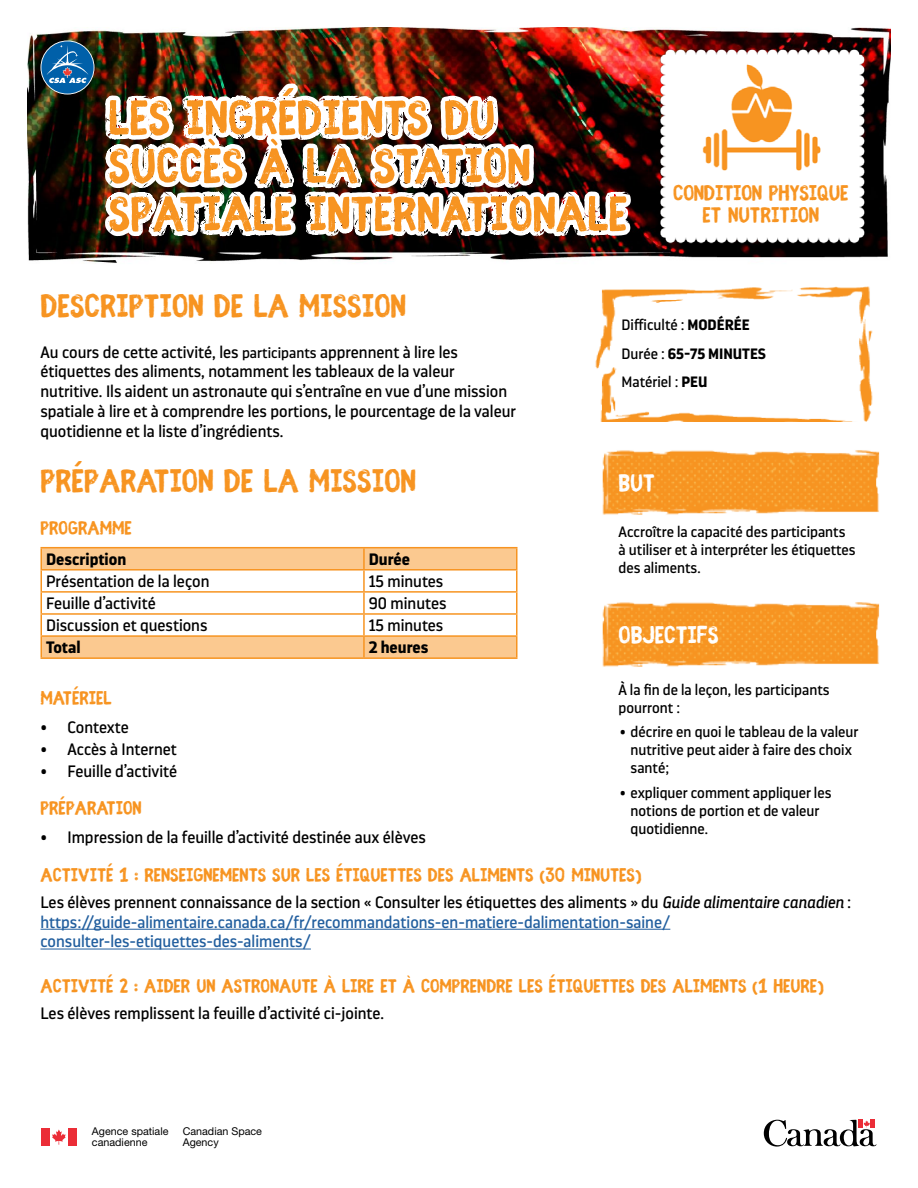
<style>
.page{position:relative;width:918px;height:1188px;background:#fff}
.page>*{position:absolute;margin:0;border:0;box-sizing:border-box;transform-origin:0 0}
.t1{font:700 54px/48px "Fibre Vintage Full";color:#f79421}
.t2{font:700 36px "Fibre Vintage Full";color:#f79421}
.t3{font:700 27px "Fibre Vintage Full";color:#fff}
.t4{font:700 24px/22.5px "Fibre Vintage Full";letter-spacing:-.01em;color:#f79421;text-align:center}
.t5{font:700 21px "Fibre Vintage Full";color:#f79421}
.t6{font:16.5px/19.8px "Darwin Pro";color:#000}
.t7{font:16.5px/19.8px "Darwin Pro";color:#215e9e}
.t8{font:700 16.5px "Darwin Pro";color:#000}
.t9{font:15px/18px "Darwin Pro";color:#000}
.t10{font:10.8px/10.8px "Helvetica Neue LT Std";color:#000}
.s1{font-size:15px}
.s2{font-weight:700}
.s3{color:#000}
.s4{font-style:italic;color:#000}
</style>
<div class="page">
<img style="left:27px;top:27px;width:864px;height:234px">
<img style="left:645px;top:29px;width:234px;height:232px">
<img style="left:602px;top:450px;width:278px;height:65px">
<img style="left:602px;top:602px;width:278px;height:65px">
<img style="left:595px;top:286px;width:278px;height:136px">
<svg style="left:42px;top:548px;width:474px;height:109px"></svg>
<hr style="left:40px;top:637px;width:2px;height:20px;background:#f79421">
<hr style="left:40px;top:657px;width:324px;height:2px;background:#f79421">
<hr style="left:40px;top:547px;width:324px;height:1px;background:#f79421">
<hr style="left:40px;top:548px;width:2px;height:21px;background:#f79421">
<hr style="left:364px;top:547px;width:154px;height:1px;background:#f79421">
<hr style="left:363px;top:548px;width:2px;height:21px;background:#f79421">
<hr style="left:516px;top:548px;width:2px;height:21px;background:#f79421">
<hr style="left:40px;top:569px;width:324px;height:2px;background:#f79421">
<hr style="left:364px;top:569px;width:154px;height:2px;background:#f79421">
<hr style="left:40px;top:571px;width:2px;height:20px;background:#f79421">
<hr style="left:40px;top:591px;width:324px;height:2px;background:#f79421">
<hr style="left:40px;top:593px;width:2px;height:20px;background:#f79421">
<hr style="left:40px;top:613px;width:324px;height:2px;background:#f79421">
<hr style="left:40px;top:615px;width:2px;height:20px;background:#f79421">
<hr style="left:40px;top:635px;width:324px;height:2px;background:#f79421">
<hr style="left:363px;top:571px;width:2px;height:20px;background:#f79421">
<hr style="left:516px;top:571px;width:2px;height:20px;background:#f79421">
<hr style="left:364px;top:591px;width:154px;height:2px;background:#f79421">
<hr style="left:363px;top:593px;width:2px;height:20px;background:#f79421">
<hr style="left:516px;top:593px;width:2px;height:20px;background:#f79421">
<hr style="left:364px;top:613px;width:154px;height:2px;background:#f79421">
<hr style="left:363px;top:615px;width:2px;height:20px;background:#f79421">
<hr style="left:516px;top:615px;width:2px;height:20px;background:#f79421">
<hr style="left:364px;top:635px;width:154px;height:2px;background:#f79421">
<hr style="left:363px;top:637px;width:2px;height:20px;background:#f79421">
<hr style="left:516px;top:637px;width:2px;height:20px;background:#f79421">
<hr style="left:364px;top:657px;width:154px;height:2px;background:#f79421">
<hr style="left:40px;top:929px;width:630px;height:1px;background:#215e9e">
<hr style="left:40px;top:949px;width:271px;height:1px;background:#215e9e">
<img style="left:41px;top:27px;width:600px;height:320px">
<svg style="left:764px;top:1120px;width:112px;height:27px"></svg>
<div style="left:41px;top:1128px;width:9px;height:18px;background:#eb2d37"></div>
<svg style="left:52px;top:1129px;width:14px;height:16px"></svg>
<div style="left:68px;top:1128px;width:9px;height:18px;background:#eb2d37"></div>
<h1 class="t1" style="left:108px;top:94px;width:520px">LES INGRÉDIENTS DU<br>SUCCÈS À LA STATION<br>SPATIALE INTERNATIONALE</h1>
<h3 class="t4" style="left:673px;top:182px;width:177px">CONDITION PHYSIQUE<br>ET NUTRITION</h3>
<h2 class="t2" style="left:40px;top:285px;width:367px">DESCRIPTION DE LA MISSION</h2>
<p class="t6" style="left:40px;top:342px;width:477px">Au cours de cette activité, les <span class="s1">participants</span> apprennent à lire les étiquettes des aliments, notamment les tableaux de la valeur nutritive. Ils aident un astronaute qui s’entraîne en vue d’une mission spatiale à lire et à comprendre les portions, le pourcentage de la valeur quotidienne et la liste d’ingrédients.</p>
<h2 class="t2" style="left:40px;top:461px;width:377px">PRÉPARATION DE LA MISSION</h2>
<p class="t9" style="left:622px;top:311px;width:146px;line-height:28.5px">Difficulté : <span class="s2">MODÉRÉE<br></span>Durée : <span class="s2">65-75 MINUTES<br></span>Matériel : <span class="s2">PEU</span></p>
<h3 class="t3" style="left:619px;top:467px;width:38px">BUT</h3>
<p class="t5" style="left:40px;top:516px;width:93px">PROGRAMME</p>
<p class="t8" style="left:46px;top:548px;width:82px">Description</p>
<p class="t8" style="left:369px;top:548px;width:43px">Durée</p>
<p class="t6" style="left:46px;top:571px;width:165px">Présentation de la leçon</p>
<p class="t6" style="left:369px;top:571px;width:76px">15 minutes</p>
<p class="t6" style="left:46px;top:593px;width:111px">Feuille d’activité</p>
<p class="t6" style="left:369px;top:593px;width:79px">90 minutes</p>
<p class="t6" style="left:46px;top:615px;width:163px">Discussion et questions</p>
<p class="t6" style="left:369px;top:615px;width:76px">15 minutes</p>
<p class="t8" style="left:46px;top:636px;width:36px">Total</p>
<p class="t8" style="left:369px;top:636px;width:61px">2 heures</p>
<p class="t5" style="left:40px;top:686px;width:73px">MATÉRIEL</p>
<p class="t6" style="left:40px;top:717px;width:90px">• Contexte</p>
<p class="t6" style="left:40px;top:739px;width:138px">• Accès à Internet</p>
<p class="t6" style="left:40px;top:761px;width:138px">• Feuille d’activité</p>
<p class="t5" style="left:40px;top:796px;width:103px">PRÉPARATION</p>
<p class="t6" style="left:40px;top:827px;width:387px">• Impression de la feuille d’activité destinée aux élèves</p>
<p class="t5" style="left:40px;top:863px;width:602px">ACTIVITÉ 1 : RENSEIGNEMENTS SUR LES ÉTIQUETTES DES ALIMENTS (30 MINUTES)</p>
<p class="t7" style="left:40px;top:892px;width:812px"><span class="s3">Les élèves prennent connaissance de la section « Consulter les étiquettes des aliments » du</span> <span class="s4">Guide alimentaire canadien</span> <span class="s3">: </span>https://guide-alimentaire.canada.ca/fr/recommandations-en-matiere-dalimentation-saine/ consulter-les-etiquettes-des-aliments/</p>
<p class="t5" style="left:40px;top:974px;width:785px">ACTIVITÉ 2 : AIDER UN ASTRONAUTE À LIRE ET À COMPRENDRE LES ÉTIQUETTES DES ALIMENTS (1 HEURE)</p>
<p class="t6" style="left:40px;top:1003px;width:345px">Les élèves remplissent la feuille d’activité ci-jointe.</p>
<p class="t9" style="left:619px;top:522px;width:239px">Accroître la capacité des participants à utiliser et à interpréter les étiquettes des aliments.</p>
<h3 class="t3" style="left:619px;top:619px;width:102px">OBJECTIFS</h3>
<p class="t9" style="left:619px;top:680px;width:213px">À la fin de la leçon, les participants pourront :</p>
<p class="t9" style="left:631px;top:723px;width:229px;text-indent:-11px">• décrire en quoi le tableau de la valeur nutritive peut aider à faire des choix santé;</p>
<p class="t9" style="left:631px;top:783px;width:202px;text-indent:-11px">• expliquer comment appliquer les notions de portion et de valeur quotidienne.</p>
<p class="t10" style="left:92px;top:1126px;width:78px">Agence spatiale canadienne</p>
<p class="t10" style="left:183px;top:1126px;width:81px">Canadian Space<br>Agency</p>
</div>
